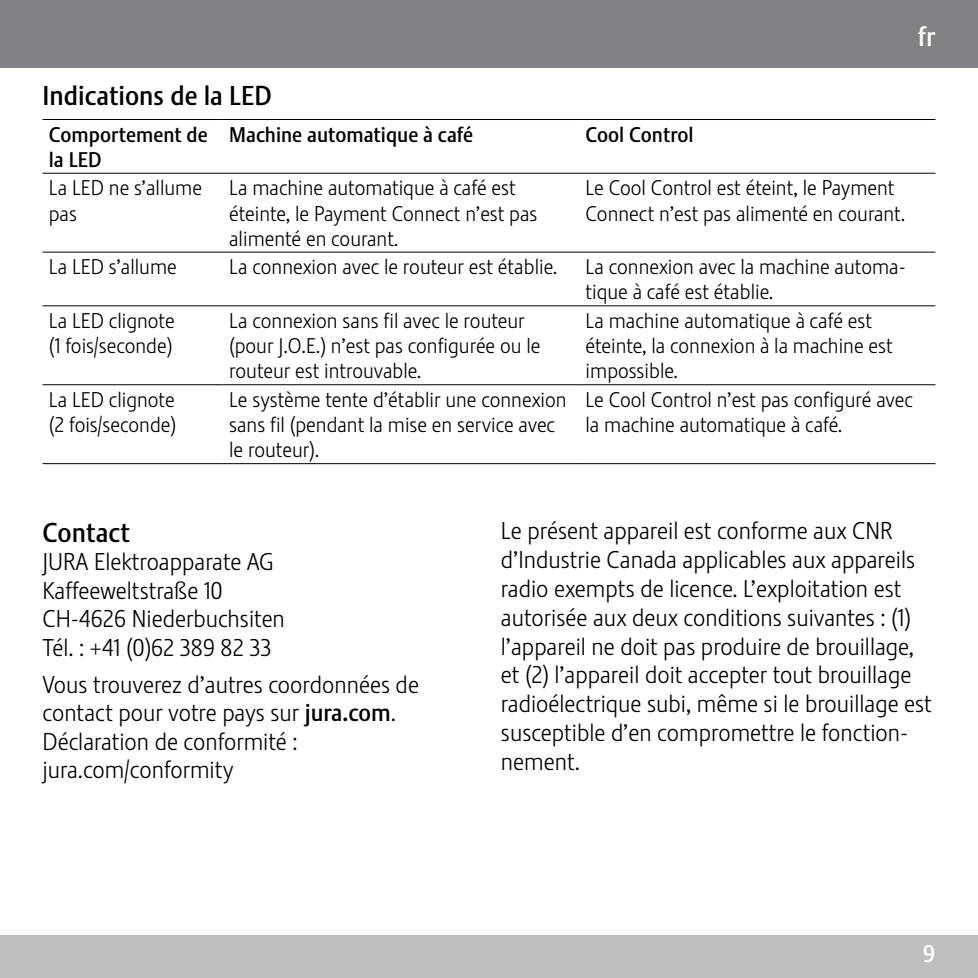
<style>
.page{position:relative;width:978px;height:978px;background:#fff}
.page>*{position:absolute;margin:0;border:0;box-sizing:border-box;transform-origin:0 0}
.t1{font:27px "Stalemate Pro 2 J Medium";color:#000}
.t2{font:27px "Stalemate Pro 2 J Medium";color:#fff}
.t3{font:24px/28.8px "Stalemate Pro 2 J Light";color:#000}
.t4{font:24px "Stalemate Pro 2 J Medium";color:#fff}
.t5{font:21px/25.2px "Stalemate Pro 2 J Light";color:#000}
.t6{font:21px/25.2px "Stalemate Pro 2 J Medium";color:#000}
.s1{font-family:"Stalemate Pro 2 J Medium"}
</style>
<div class="page">
<div style="left:0;top:935px;width:978px;height:43px;background:#bcbec0"></div>
<div style="left:0;top:0;width:978px;height:68px;background:#808285"></div>
<hr style="left:43px;top:119px;width:180px;height:1px;background:#000">
<hr style="left:223px;top:119px;width:356px;height:1px;background:#000">
<hr style="left:579px;top:119px;width:356px;height:1px;background:#000">
<hr style="left:43px;top:173px;width:180px;height:1px;background:#000">
<hr style="left:223px;top:173px;width:356px;height:1px;background:#000">
<hr style="left:579px;top:173px;width:356px;height:1px;background:#000">
<hr style="left:43px;top:252px;width:180px;height:1px;background:#000">
<hr style="left:223px;top:252px;width:356px;height:1px;background:#000">
<hr style="left:579px;top:252px;width:356px;height:1px;background:#000">
<hr style="left:43px;top:305px;width:180px;height:1px;background:#000">
<hr style="left:223px;top:305px;width:356px;height:1px;background:#000">
<hr style="left:579px;top:305px;width:356px;height:1px;background:#000">
<hr style="left:43px;top:384px;width:180px;height:1px;background:#000">
<hr style="left:223px;top:384px;width:356px;height:1px;background:#000">
<hr style="left:579px;top:384px;width:356px;height:1px;background:#000">
<hr style="left:43px;top:463px;width:180px;height:1px;background:#000">
<hr style="left:223px;top:463px;width:356px;height:1px;background:#000">
<hr style="left:579px;top:463px;width:356px;height:1px;background:#000">
<p class="t1" style="left:43px;top:80px;width:231px">Indications de la LED</p>
<p class="t2" style="left:918px;top:20px;width:19px">fr</p>
<p class="t6" style="left:49px;top:122px;width:160px">Comportement de la LED</p>
<p class="t6" style="left:229px;top:122px;width:246px">Machine automatique à café</p>
<p class="t6" style="left:585px;top:122px;width:110px">Cool Control</p>
<p class="t5" style="left:49px;top:175px;width:155px">La LED ne s’allume pas</p>
<p class="t5" style="left:229px;top:175px;width:310px">La machine automatique à café est éteinte, le Payment Connect n’est pas alimenté en courant.</p>
<p class="t5" style="left:585px;top:175px;width:321px">Le Cool Control est éteint, le Payment<br>Connect n’est pas alimenté en courant.</p>
<p class="t5" style="left:49px;top:254px;width:129px">La LED s’allume</p>
<p class="t5" style="left:229px;top:254px;width:330px">La connexion avec le routeur est établie.</p>
<p class="t5" style="left:585px;top:254px;width:321px">La connexion avec la machine automa&shy;tique à café est établie.</p>
<p class="t5" style="left:49px;top:308px;width:127px">La LED clignote (1 fois/seconde)</p>
<p class="t5" style="left:229px;top:308px;width:313px">La connexion sans fil avec le routeur (pour J.O.E.) n’est pas configurée ou le routeur est introuvable.</p>
<p class="t5" style="left:585px;top:308px;width:309px">La machine automatique à café est éteinte, la connexion à la machine est impossible.</p>
<p class="t5" style="left:49px;top:387px;width:129px">La LED clignote (2 fois/seconde)</p>
<p class="t5" style="left:229px;top:387px;width:339px">Le système tente d’établir une connexion sans fil (pendant la mise en service avec le routeur).</p>
<p class="t5" style="left:585px;top:387px;width:329px">Le Cool Control n’est pas configuré avec la machine automatique à café.</p>
<p class="t1" style="left:43px;top:516px;width:89px">Contact</p>
<p class="t3" style="left:43px;top:548px;width:244px">JURA Elektroapparate AG<br>Kaffeeweltstraße 10<br>CH-4626 Niederbuchsiten<br>Tél. : +41 (0)62 389 82 33</p>
<p class="t3" style="left:43px;top:670px;width:378px">Vous trouverez d’autres coordonnées de contact pour votre pays sur <span class="s1">jura.com</span>.<br>Déclaration de conformité : jura.com/conformity</p>
<p class="t3" style="left:501px;top:517px;width:432px">Le présent appareil est conforme aux CNR d’Industrie Canada applicables aux appareils radio exempts de licence. L’exploitation est autorisée aux deux conditions suivantes : (1) l’appareil ne doit pas produire de brouillage, et (2) l’appareil doit accepter tout brouillage radioélectrique subi, même si le brouillage est susceptible d’en compromettre le fonction&shy;nement.</p>
<p class="t4" style="left:923px;top:939px;width:14px">9</p>
</div>
